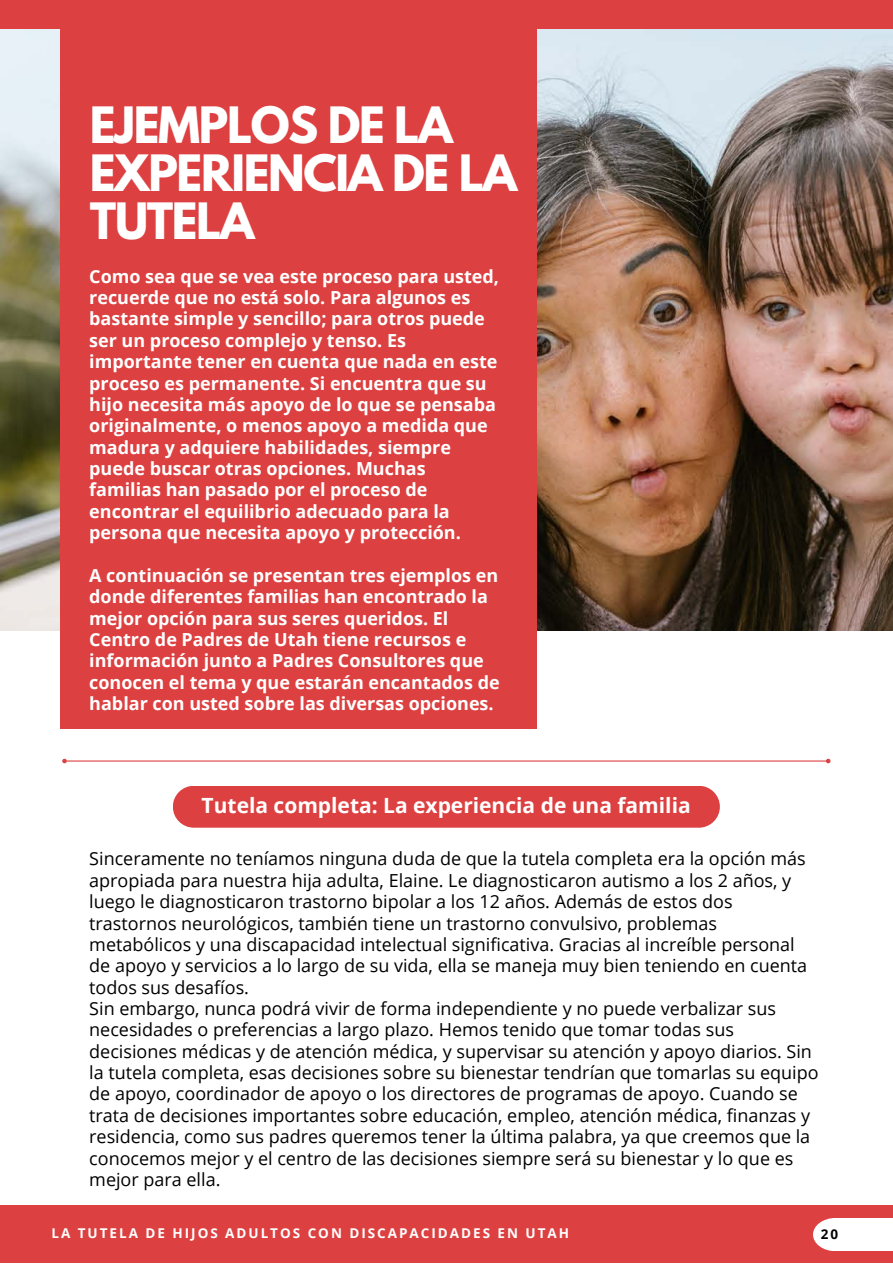
<style>
.page{position:relative;width:893px;height:1264px;background:#fff}
.page>*{position:absolute;margin:0;border:0;box-sizing:border-box;transform-origin:0 0}
.t1{font:700 44.4px/48.3px "League Spartan";letter-spacing:-.03em;color:#fff}
.t2{font:700 21px "Open Sans";color:#fff}
.t3{font:18px/21.3px "Open Sans";color:#000}
.t4{font:700 18px/21.3px "Open Sans";color:#fff}
.t5{font:700 13.5px "Open Sans";letter-spacing:.145em;color:#fff}
.t6{font:700 13.5px "Open Sans";color:#000}
</style>
<div class="page">
<img style="left:0;top:29px;width:892px;height:602px">
<div style="left:60px;top:0;width:476px;height:728px;background:#dd4040"></div>
<div style="left:0;top:1205px;width:892px;height:57px;background:#dd4040"></div>
<div style="left:0;top:0;width:892px;height:29px;background:#dd4040"></div>
<div style="left:813px;top:1218px;width:79px;height:32px;background:#fff"></div>
<hr style="left:66px;top:760px;width:760px;height:1px;background:#dd4040">
<svg style="left:62px;top:758px;width:6px;height:6px"></svg>
<svg style="left:825px;top:758px;width:6px;height:6px"></svg>
<div style="left:173px;top:785px;width:546px;height:42px;background:#dd4040;border-radius:21px"></div>
<h1 class="t1" style="left:90px;top:106px;width:429px">EJEMPLOS DE LA<br>EXPERIENCIA DE LA<br>TUTELA</h1>
<p class="t4" style="left:89px;top:265px;width:411px">Como sea que se vea este proceso para usted, recuerde que no está solo. Para algunos es bastante simple y sencillo; para otros puede ser un proceso complejo y tenso. Es importante tener en cuenta que nada en este proceso es permanente. Si encuentra que su hijo necesita más apoyo de lo que se pensaba originalmente, o menos apoyo a medida que madura y adquiere habilidades, siempre puede buscar otras opciones. Muchas familias han pasado por el proceso de encontrar el equilibrio adecuado para la persona que necesita apoyo y protección.</p>
<p class="t4" style="left:89px;top:564px;width:412px">A continuación se presentan tres ejemplos en donde diferentes familias han encontrado la mejor opción para sus seres queridos. El Centro de Padres de Utah tiene recursos e información junto a Padres Consultores que conocen el tema y que estarán encantados de hablar con usted sobre las diversas opciones.</p>
<p class="t2" style="left:202px;top:791px;width:490px">Tutela completa: La experiencia de una familia</p>
<p class="t3" style="left:89px;top:847px;width:730px">Sinceramente no teníamos ninguna duda de que la tutela completa era la opción más apropiada para nuestra hija adulta, Elaine. Le diagnosticaron autismo a los 2 años, y luego le diagnosticaron trastorno bipolar a los 12 años. Además de estos dos trastornos neurológicos, también tiene un trastorno convulsivo, problemas metabólicos y una discapacidad intelectual significativa. Gracias al increíble personal de apoyo y servicios a lo largo de su vida, ella se maneja muy bien teniendo en cuenta todos sus desafíos.<br>Sin embargo, nunca podrá vivir de forma independiente y no puede verbalizar sus necesidades o preferencias a largo plazo. Hemos tenido que tomar todas sus decisiones médicas y de atención médica, y supervisar su atención y apoyo diarios. Sin la tutela completa, esas decisiones sobre su bienestar tendrían que tomarlas su equipo de apoyo, coordinador de apoyo o los directores de programas de apoyo. Cuando se trata de decisiones importantes sobre educación, empleo, atención médica, finanzas y residencia, como sus padres queremos tener la última palabra, ya que creemos que la conocemos mejor y el centro de las decisiones siempre será su bienestar y lo que es mejor para ella.</p>
<p class="t5" style="left:51px;top:1223px;width:519px">LA TUTELA DE HIJOS ADULTOS CON DISCAPACIDADES EN UTAH</p>
<p class="t6" style="left:820px;top:1223px;width:19px">20</p>
</div>
